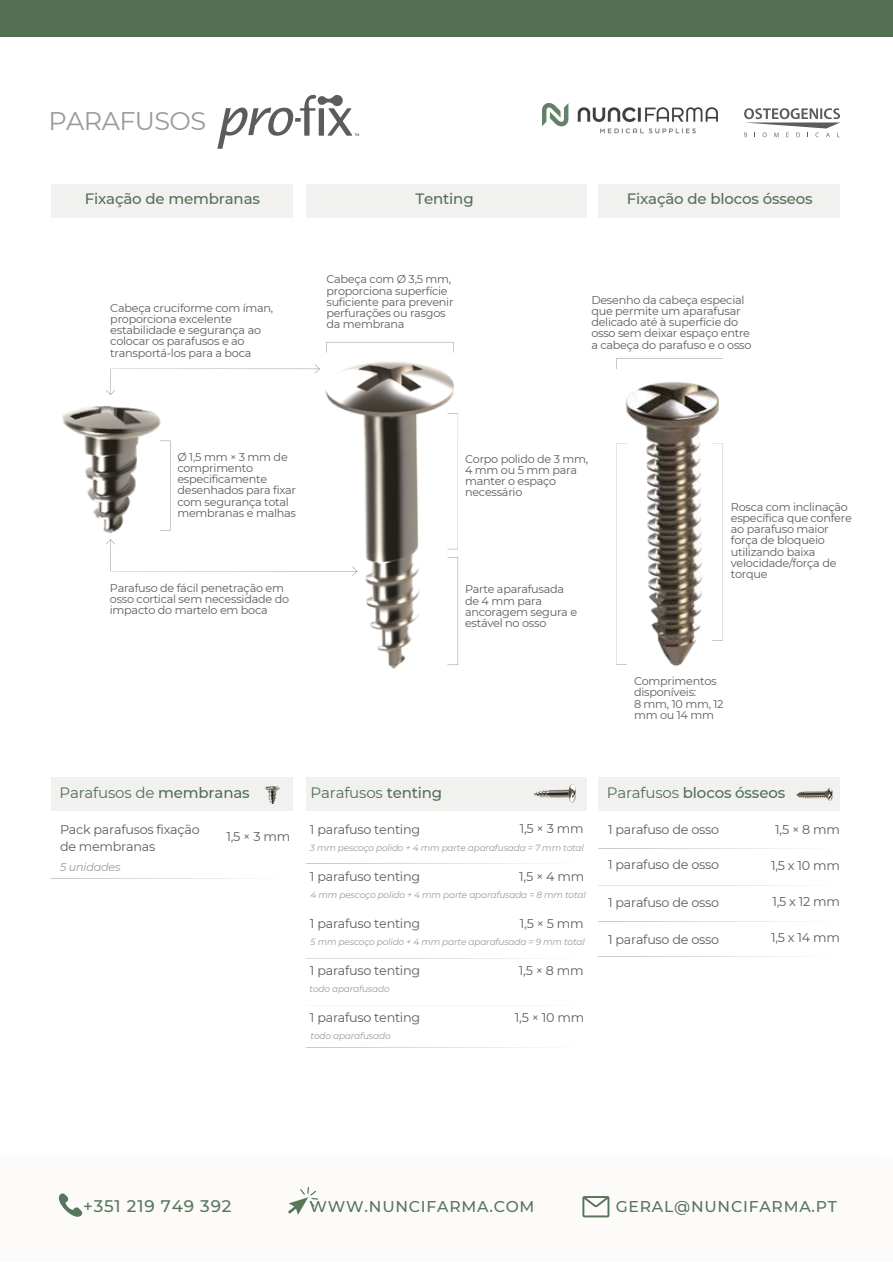
<style>
.page{position:relative;width:893px;height:1264px;background:#fff}
.page>*{position:absolute;margin:0;border:0;box-sizing:border-box;transform-origin:0 0}
.t1{font:25.5px "Montserrat";letter-spacing:-.025em;color:#9b9a9a}
.t2{font:500 16.8px "Montserrat";letter-spacing:.05em;color:#57765a}
.t3{font:500 15.6px "Montserrat";letter-spacing:.05em;color:#57765a}
.t4{font:500 15px "Montserrat";letter-spacing:-.01em;color:#537055}
.t5{font:15px "Montserrat";letter-spacing:-.01em;color:#537055}
.t6{font:12.75px/16.8px "Montserrat";letter-spacing:-.02em;color:#5c5c5b}
.t7{font:11.25px/11.2px "Montserrat";letter-spacing:-.025em;color:#5c5c5b}
.t8{font:italic 11.25px "Montserrat";letter-spacing:-.02em;color:#9b9a9a}
.t9{font:italic 9px "Montserrat";letter-spacing:-.02em;color:#9b9a9a}
.s1{font-weight:500}
.s2{font-weight:400}
</style>
<div class="page">
<svg style="left:744px;top:108px;width:96px;height:29px"></svg>
<svg style="left:217px;top:94px;width:142px;height:55px"></svg>
<div style="left:0;top:0;width:892px;height:37px;background:#537055"></div>
<div style="left:0;top:1155px;width:892px;height:106px;background:#fcfbfa"></div>
<svg style="left:582px;top:1196px;width:27px;height:21px"></svg>
<svg style="left:58px;top:1193px;width:24px;height:24px"></svg>
<svg style="left:288px;top:1187px;width:30px;height:28px"></svg>
<img style="left:542px;top:103px;width:175px;height:31px">
<img style="left:325px;top:361px;width:132px;height:308px">
<img style="left:616px;top:382px;width:107px;height:284px">
<img style="left:62px;top:406px;width:106px;height:128px">
<svg style="left:160px;top:440px;width:10px;height:90px"></svg>
<svg style="left:106px;top:539px;width:251px;height:37px"></svg>
<svg style="left:326px;top:342px;width:128px;height:10px"></svg>
<svg style="left:106px;top:364px;width:214px;height:31px"></svg>
<svg style="left:447px;top:413px;width:11px;height:136px"></svg>
<svg style="left:447px;top:557px;width:11px;height:108px"></svg>
<svg style="left:616px;top:443px;width:10px;height:221px"></svg>
<svg style="left:616px;top:358px;width:107px;height:11px"></svg>
<svg style="left:712px;top:443px;width:11px;height:197px"></svg>
<div style="left:51px;top:777px;width:241px;height:34px;background:#f1f1f0"></div>
<hr style="left:51px;top:878px;width:241px;height:1px;background:#646c76">
<div style="left:306px;top:777px;width:280px;height:34px;background:#f1f1f0"></div>
<hr style="left:306px;top:863px;width:280px;height:1px;background:#646c76">
<hr style="left:306px;top:910px;width:280px;height:1px;background:#646c76">
<hr style="left:306px;top:957px;width:280px;height:1px;background:#646c76">
<hr style="left:306px;top:1004px;width:280px;height:1px;background:#646c76">
<hr style="left:306px;top:1047px;width:280px;height:1px;background:#646c76">
<div style="left:598px;top:777px;width:241px;height:34px;background:#f1f1f0"></div>
<hr style="left:598px;top:848px;width:241px;height:1px;background:#646c76">
<hr style="left:598px;top:884px;width:241px;height:1px;background:#646c76">
<hr style="left:598px;top:921px;width:241px;height:1px;background:#646c76">
<hr style="left:598px;top:956px;width:241px;height:1px;background:#646c76">
<img style="left:265px;top:786px;width:15px;height:17px">
<img style="left:534px;top:784px;width:41px;height:18px">
<img style="left:796px;top:788px;width:37px;height:13px">
<div style="left:51px;top:184px;width:241px;height:34px;background:#f1f1f0"></div>
<div style="left:306px;top:184px;width:280px;height:34px;background:#f1f1f0"></div>
<div style="left:598px;top:184px;width:241px;height:34px;background:#f1f1f0"></div>
<p class="t1" style="left:48px;top:105px;width:159px">PARAFUSOS</p>
<p class="t4" style="left:85px;top:190px;width:177px">Fixação de membranas</p>
<p class="t4" style="left:415px;top:190px;width:60px">Tenting</p>
<p class="t4" style="left:626px;top:190px;width:187px">Fixação de blocos ósseos</p>
<p class="t7" style="left:110px;top:302px;width:164px">Cabeça cruciforme com íman, proporciona excelente estabilidade e segurança ao colocar os parafusos e ao transportá-los para a boca</p>
<p class="t7" style="left:326px;top:274px;width:129px">Cabeça com Ø 3,5 mm, proporciona superfície suficiente para prevenir perfurações ou rasgos da membrana</p>
<p class="t7" style="left:591px;top:294px;width:162px">Desenho da cabeça especial que permite um aparafusar delicado até à superfície do osso sem deixar espaço entre a cabeça do parafuso e o osso</p>
<p class="t7" style="left:177px;top:451px;width:120px">Ø1,5mm×3mmde comprimento especificamente desenhados para fixar com segurança total membranas e malhas</p>
<p class="t7" style="left:110px;top:582px;width:181px">Parafuso de fácil penetração em osso cortical sem necessidade do impacto do martelo em boca</p>
<p class="t7" style="left:465px;top:453px;width:125px">Corpo polido de 3 mm,<br>4 mm ou 5 mm para manter o espaço necessário</p>
<p class="t7" style="left:465px;top:583px;width:100px">Parte aparafusada</p>
<p class="t7" style="left:465px;top:595px;width:113px">de 4 mm para ancoragem segura e estável no osso</p>
<p class="t7" style="left:730px;top:501px;width:122px">Rosca com inclinação específica que confere ao parafuso maior força de bloqueio utilizando baixa velocidade/força de torque</p>
<p class="t7" style="left:634px;top:675px;width:84px">Comprimentos disponíveis:</p>
<p class="t7" style="left:634px;top:698px;width:91px">8 mm, 10 mm, 12 mm ou 14 mm</p>
<p class="t5" style="left:59px;top:783px;width:192px">Parafusos de <span class="s1">membranas</span></p>
<p class="t6" style="left:60px;top:820px;width:141px">Pack parafusos fixação de membranas</p>
<p class="t8" style="left:60px;top:860px;width:62px">5 unidades</p>
<p class="t6" style="left:226px;top:828px;width:65px">1,5 × 3 mm</p>
<p class="t5" style="left:310px;top:783px;width:133px">Parafusos <span class="s1">tenting</span></p>
<p class="t4" style="left:606px;top:783px;width:180px"><span class="s2">Parafusos</span> blocos ósseos</p>
<p class="t6" style="left:519px;top:820px;width:65px">1,5 × 3 mm</p>
<p class="t6" style="left:310px;top:820px;width:112px">1 parafuso tenting</p>
<p class="t6" style="left:608px;top:820px;width:112px">1 parafuso de osso</p>
<p class="t6" style="left:608px;top:856px;width:112px">1 parafuso de osso</p>
<p class="t6" style="left:608px;top:894px;width:112px">1 parafuso de osso</p>
<p class="t6" style="left:608px;top:930px;width:112px">1 parafuso de osso</p>
<p class="t9" style="left:310px;top:842px;width:275px">3 mm pescoço polido + 4 mm parte aparafusada = 7 mm total</p>
<p class="t6" style="left:310px;top:867px;width:112px">1 parafuso tenting</p>
<p class="t6" style="left:310px;top:914px;width:112px">1 parafuso tenting</p>
<p class="t6" style="left:310px;top:962px;width:112px">1 parafuso tenting</p>
<p class="t6" style="left:310px;top:1008px;width:112px">1 parafuso tenting</p>
<p class="t6" style="left:519px;top:867px;width:66px">1,5 × 4 mm</p>
<p class="t9" style="left:310px;top:889px;width:277px">4 mm pescoço polido + 4 mm parte aparafusada = 8 mm total</p>
<p class="t6" style="left:520px;top:914px;width:65px">1,5 × 5 mm</p>
<p class="t6" style="left:519px;top:961px;width:66px">1,5 × 8 mm</p>
<p class="t9" style="left:310px;top:936px;width:276px">5 mm pescoço polido + 4 mm parte aparafusada = 9 mm total</p>
<p class="t9" style="left:309px;top:983px;width:82px">todo aparafusado</p>
<p class="t9" style="left:310px;top:1030px;width:82px">todo aparafusado</p>
<p class="t6" style="left:515px;top:1008px;width:71px">1,5 × 10 mm</p>
<p class="t6" style="left:775px;top:820px;width:66px">1,5 × 8 mm</p>
<p class="t6" style="left:771px;top:856px;width:70px">1,5 x 10 mm</p>
<p class="t6" style="left:772px;top:892px;width:69px">1,5 x 12 mm</p>
<p class="t6" style="left:771px;top:928px;width:70px">1,5 x 14 mm</p>
<p class="t2" style="left:83px;top:1195px;width:150px">+351 219 749 392</p>
<p class="t3" style="left:309px;top:1196px;width:226px">WWW.NUNCIFARMA.COM</p>
<p class="t3" style="left:615px;top:1196px;width:223px">GERAL@NUNCIFARMA.PT</p>
</div>
